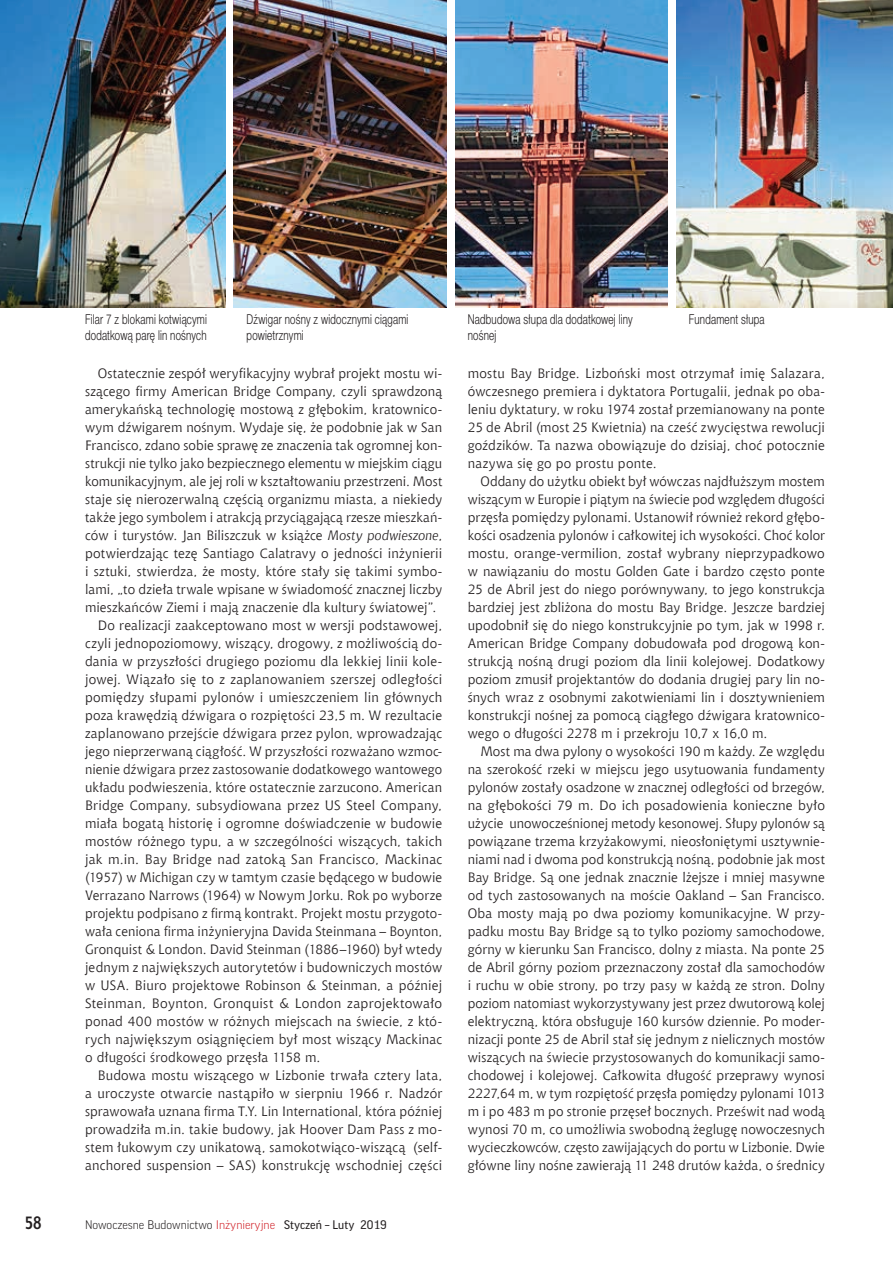
<style>
.page{position:relative;width:893px;height:1263px;background:#fff}
.page>*{position:absolute;margin:0;border:0;box-sizing:border-box;transform-origin:0 0}
.t1{font:700 18px "Aerton Cnd EFN";color:#231f20}
.t2{font:13.5px/18px "Chianti EU";letter-spacing:.015em;color:#231f20;text-align:justify}
.t3{font:13.5px/16.2px "Switzer Cnd EFN Light";letter-spacing:.015em;color:#231f20;scale:.9 1}
.t4{font:13.5px "Chianti EU";letter-spacing:-.005em;color:#231f20}
.t5{font:300 12px "Good Pro";color:#231f20}
.s1{font-style:italic}
.s2{color:#d1232a}
.s3{font-weight:400}
</style>
<div class="page">
<img style="left:0;top:0;width:225px;height:308px">
<img style="left:234px;top:0;width:212px;height:308px">
<img style="left:455px;top:0;width:213px;height:308px">
<img style="left:676px;top:0;width:217px;height:308px">
<p class="t3" style="left:85px;top:311px;width:137px">Filar 7 z blokami kotwiącymi dodatkową parę lin nośnych</p>
<p class="t3" style="left:247px;top:311px;width:181px">Dźwigar nośny z widocznymi ciągami powietrznymi</p>
<p class="t3" style="left:468px;top:311px;width:185px">Nadbudowa słupa dla dodatkowej liny nośnej</p>
<p class="t3" style="left:689px;top:311px;width:86px">Fundament słupa</p>
<p class="t2" style="left:98px;top:364px;width:346px">Ostatecznie zespół weryfikacyjny wybrał projekt mostu wi-</p>
<p class="t2" style="left:85px;top:382px;width:359px">szącego firmy American Bridge Company, czyli sprawdzoną</p>
<p class="t2" style="left:85px;top:400px;width:359px">amerykańską technologię mostową z głębokim, kratownico-</p>
<p class="t2" style="left:85px;top:418px;width:359px">wym dźwigarem nośnym. Wydaje się, że podobnie jak w San</p>
<p class="t2" style="left:85px;top:436px;width:359px">Francisco, zdano sobie sprawę ze znaczenia tak ogromnej kon-</p>
<p class="t4" style="left:85px;top:455px;width:359px">strukcji nie tylko jako bezpiecznego elementu w miejskim ciągu</p>
<p class="t2" style="left:85px;top:472px;width:359px">komunikacyjnym, ale jej roli w kształtowaniu przestrzeni. Most</p>
<p class="t2" style="left:85px;top:490px;width:359px">staje się nierozerwalną częścią organizmu miasta, a niekiedy</p>
<p class="t2" style="left:85px;top:508px;width:359px">także jego symbolem i atrakcją przyciągającą rzesze mieszkań-</p>
<p class="t2" style="left:85px;top:526px;width:359px">ców i turystów. Jan Biliszczuk w książce <span class="s1">Mosty podwieszone</span>,</p>
<p class="t2" style="left:85px;top:544px;width:359px">potwierdzając tezę Santiago Calatravy o jedności inżynierii</p>
<p class="t2" style="left:85px;top:562px;width:359px">i sztuki, stwierdza, że mosty, które stały się takimi symbo-</p>
<p class="t2" style="left:85px;top:580px;width:359px">lami, „to dzieła trwale wpisane w świadomość znacznej liczby</p>
<p class="t2" style="left:85px;top:598px;width:353px">mieszkańców Ziemi i mają znaczenie dla kultury światowej”.</p>
<p class="t2" style="left:98px;top:616px;width:346px">Do realizacji zaakceptowano most w wersji podstawowej,</p>
<p class="t2" style="left:85px;top:634px;width:359px">czyli jednopoziomowy, wiszący, drogowy, z możliwością do-</p>
<p class="t2" style="left:85px;top:652px;width:359px">dania w przyszłości drugiego poziomu dla lekkiej linii kole-</p>
<p class="t2" style="left:85px;top:670px;width:359px">jowej. Wiązało się to z zaplanowaniem szerszej odległości</p>
<p class="t2" style="left:85px;top:688px;width:359px">pomiędzy słupami pylonów i umieszczeniem lin głównych</p>
<p class="t2" style="left:85px;top:706px;width:359px">poza krawędzią dźwigara o rozpiętości 23,5 m. W rezultacie</p>
<p class="t2" style="left:85px;top:724px;width:359px">zaplanowano przejście dźwigara przez pylon, wprowadzając</p>
<p class="t2" style="left:85px;top:742px;width:359px">jego nieprzerwaną ciągłość. W przyszłości rozważano wzmoc-</p>
<p class="t2" style="left:85px;top:760px;width:359px">nienie dźwigara przez zastosowanie dodatkowego wantowego</p>
<p class="t2" style="left:85px;top:778px;width:359px">układu podwieszenia, które ostatecznie zarzucono. American</p>
<p class="t2" style="left:85px;top:796px;width:359px">Bridge Company, subsydiowana przez US Steel Company,</p>
<p class="t2" style="left:85px;top:814px;width:359px">miała bogatą historię i ogromne doświadczenie w budowie</p>
<p class="t2" style="left:85px;top:832px;width:359px">mostów różnego typu, a w szczególności wiszących, takich</p>
<p class="t2" style="left:85px;top:850px;width:359px">jak m.in. Bay Bridge nad zatoką San Francisco, Mackinac</p>
<p class="t2" style="left:85px;top:868px;width:359px">(1957) w Michigan czy w tamtym czasie będącego w budowie</p>
<p class="t2" style="left:85px;top:886px;width:359px">Verrazano Narrows (1964) w Nowym Jorku. Rok po wyborze</p>
<p class="t2" style="left:85px;top:904px;width:359px">projektu podpisano z firmą kontrakt. Projekt mostu przygoto-</p>
<p class="t2" style="left:85px;top:922px;width:359px">wała ceniona firma inżynieryjna Davida Steinmana – Boynton,</p>
<p class="t2" style="left:85px;top:940px;width:359px">Gronquist &amp; London. David Steinman (1886–1960) był wtedy</p>
<p class="t2" style="left:85px;top:958px;width:359px">jednym z największych autorytetów i budowniczych mostów</p>
<p class="t2" style="left:85px;top:976px;width:359px">w USA. Biuro projektowe Robinson &amp; Steinman, a później</p>
<p class="t2" style="left:85px;top:994px;width:359px">Steinman, Boynton, Gronquist &amp; London zaprojektowało</p>
<p class="t2" style="left:85px;top:1012px;width:359px">ponad 400 mostów w różnych miejscach na świecie, z któ-</p>
<p class="t2" style="left:85px;top:1030px;width:359px">rych największym osiągnięciem był most wiszący Mackinac</p>
<p class="t2" style="left:85px;top:1048px;width:237px">o długości środkowego przęsła 1158 m.</p>
<p class="t2" style="left:98px;top:1066px;width:346px">Budowa mostu wiszącego w Lizbonie trwała cztery lata,</p>
<p class="t2" style="left:85px;top:1084px;width:359px">a uroczyste otwarcie nastąpiło w sierpniu 1966 r. Nadzór</p>
<p class="t2" style="left:85px;top:1102px;width:359px">sprawowała uznana firma T.Y. Lin International, która później</p>
<p class="t2" style="left:85px;top:1120px;width:359px">prowadziła m.in. takie budowy, jak Hoover Dam Pass z mo-</p>
<p class="t2" style="left:85px;top:1138px;width:359px">stem łukowym czy unikatową, samokotwiąco-wiszącą (self-</p>
<p class="t2" style="left:85px;top:1156px;width:359px">anchored suspension – SAS) konstrukcję wschodniej części</p>
<h1 class="t1" style="left:25px;top:1212px;width:18px">58</h1>
<p class="t5" style="left:85px;top:1218px;width:303px">Nowoczesne Budownictwo <span class="s2">Inżynieryjne</span> <span class="s3">Styczeń – Luty 2019</span></p>
<p class="t2" style="left:468px;top:364px;width:359px">mostu Bay Bridge. Lizboński most otrzymał imię Salazara, ówczesnego premiera i dyktatora Portugalii, jednak po oba&shy;leniu dyktatury, w roku 1974 został przemianowany na ponte 25 de Abril (most 25 Kwietnia) na cześć zwycięstwa rewolucji goździków. Ta nazwa obowiązuje do dzisiaj, choć potocznie nazywa się go po prostu ponte.</p>
<p class="t2" style="left:468px;top:472px;width:359px;text-indent:13px">Oddany do użytku obiekt był wówczas najdłuższym mostem wiszącym w Europie i piątym na świecie pod względem długości przęsła pomiędzy pylonami. Ustanowił również rekord głębo&shy;kości osadzenia pylonów i całkowitej ich wysokości. Choć kolor mostu, orange-vermilion, został wybrany nieprzypadkowo w nawiązaniu do mostu Golden Gate i bardzo często ponte 25 de Abril jest do niego porównywany, to jego konstrukcja bardziej jest zbliżona do mostu Bay Bridge. Jeszcze bardziej upodobnił się do niego konstrukcyjnie po tym, jak w 1998 r.<br>American Bridge Company dobudowała pod drogową kon&shy;strukcją nośną drugi poziom dla linii kolejowej. Dodatkowy poziom zmusił projektantów do dodania drugiej pary lin no&shy;śnych wraz z osobnymi zakotwieniami lin i dosztywnieniem konstrukcji nośnej za pomocą ciągłego dźwigara kratownico&shy;wego o długości 2278 m i przekroju 10,7 x 16,0 m.</p>
<p class="t2" style="left:468px;top:742px;width:359px;text-indent:13px">Most ma dwa pylony o wysokości 190 m każdy. Ze względu na szerokość rzeki w miejscu jego usytuowania fundamenty pylonów zostały osadzone w znacznej odległości od brzegów, na głębokości 79 m. Do ich posadowienia konieczne było użycie unowocześnionej metody kesonowej. Słupy pylonów są powiązane trzema krzyżakowymi, nieosłoniętymi usztywnie&shy;niami nad i dwoma pod konstrukcją nośną, podobnie jak most Bay Bridge. Są one jednak znacznie lżejsze i mniej masywne od tych zastosowanych na moście Oakland – San Francisco.<br>Oba mosty mają po dwa poziomy komunikacyjne. W przy&shy;padku mostu Bay Bridge są to tylko poziomy samochodowe, górny w kierunku San Francisco, dolny z miasta. Na ponte 25 de Abril górny poziom przeznaczony został dla samochodów i ruchu w obie strony, po trzy pasy w każdą ze stron. Dolny poziom natomiast wykorzystywany jest przez dwutorową kolej elektryczną, która obsługuje 160 kursów dziennie. Po moder&shy;nizacji ponte 25 de Abril stał się jednym z nielicznych mostów wiszących na świecie przystosowanych do komunikacji samo&shy;chodowej i kolejowej. Całkowita długość przeprawy wynosi 2227,64 m, w tym rozpiętość przęsła pomiędzy pylonami 1013 m i po 483 m po stronie przęseł bocznych. Prześwit nad wodą wynosi 70 m, co umożliwia swobodną żeglugę nowoczesnych wycieczkowców, często zawijających do portu w Lizbonie. Dwie główne liny nośne zawierają 11 248 drutów każda, o średnicy</p>
</div>
